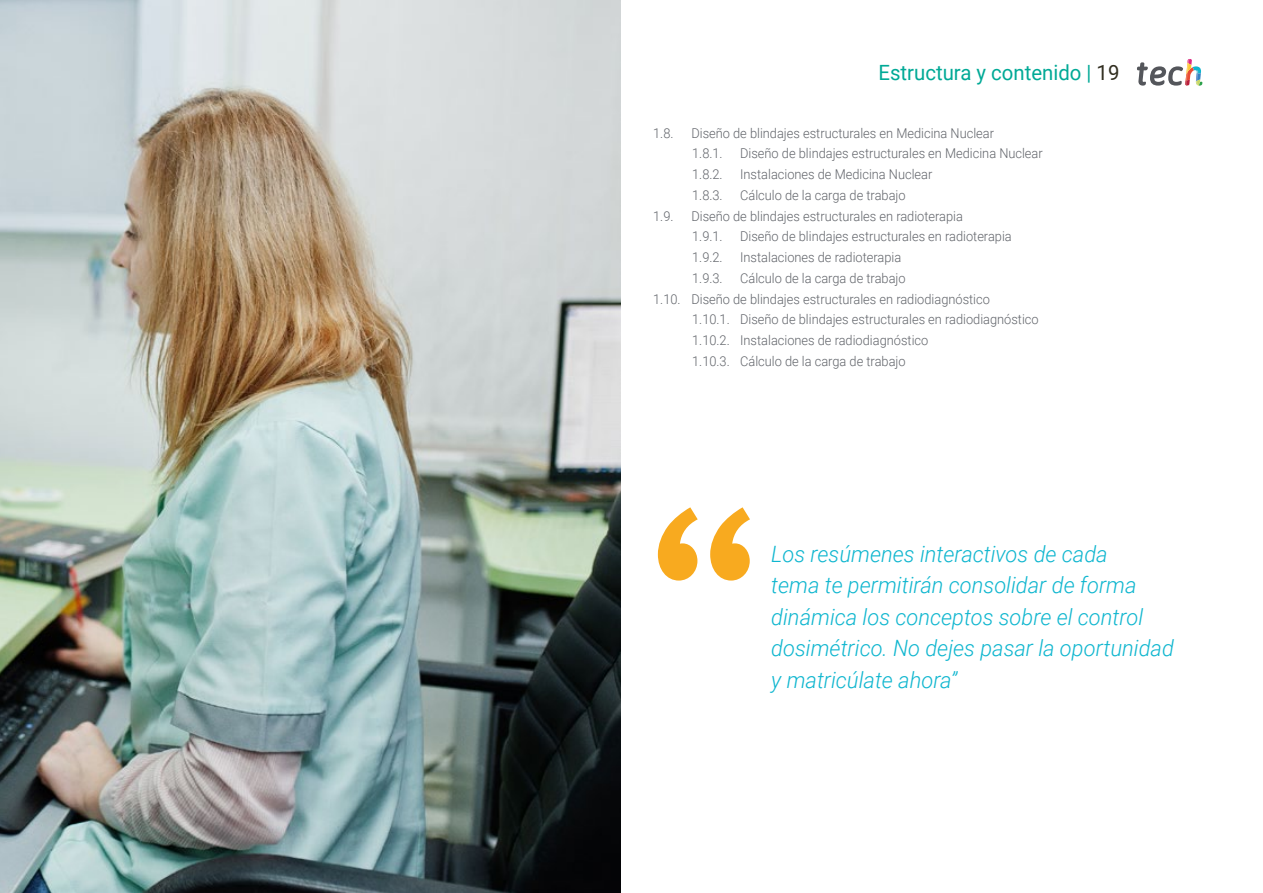
<style>
.page{position:relative;width:1263px;height:893px;background:#fff}
.page>*{position:absolute;margin:0;border:0;box-sizing:border-box;transform-origin:0 0}
.t1{font:italic 300 22.5px/31.5px "Roboto";color:#0fb6cf}
.t2{font:21px "Roboto";color:#00a996}
.t3{font:300 13.5px/20.7px "Roboto";color:#61646a;scale:.95 1}
.s1{color:#312e20}
</style>
<div class="page">
<img style="left:0;top:0;width:621px;height:893px">
<svg style="left:658px;top:507px;width:92px;height:74px"></svg>
<svg style="left:1137px;top:59px;width:65px;height:27px"></svg>
<h2 class="t2" style="left:878px;top:57px;width:242px">Estructura y contenido | <span class="s1">19</span></h2>
<p class="t3" style="left:653px;top:122px;width:23px">1.8.</p>
<p class="t3" style="left:691px;top:122px;width:320px">Diseño de blindajes estructurales en Medicina Nuclear<br>1.8.1.</p>
<p class="t3" style="left:740px;top:143px;width:320px">Diseño de blindajes estructurales en Medicina Nuclear</p>
<p class="t3" style="left:692px;top:164px;width:34px">1.8.2.</p>
<p class="t3" style="left:740px;top:164px;width:204px">Instalaciones de Medicina Nuclear</p>
<p class="t3" style="left:692px;top:184px;width:34px">1.8.3.</p>
<p class="t3" style="left:740px;top:184px;width:176px">Cálculo de la carga de trabajo</p>
<p class="t3" style="left:653px;top:205px;width:23px">1.9.</p>
<p class="t3" style="left:691px;top:205px;width:287px">Diseño de blindajes estructurales en radioterapia<br>1.9.1.</p>
<p class="t3" style="left:740px;top:226px;width:287px">Diseño de blindajes estructurales en radioterapia</p>
<p class="t3" style="left:692px;top:247px;width:34px">1.9.2.</p>
<p class="t3" style="left:740px;top:247px;width:171px">Instalaciones de radioterapia</p>
<p class="t3" style="left:692px;top:267px;width:34px">1.9.3.</p>
<p class="t3" style="left:740px;top:267px;width:176px">Cálculo de la carga de trabajo</p>
<p class="t3" style="left:653px;top:288px;width:356px">1.10. Diseño de blindajes estructurales en radiodiagnóstico</p>
<p class="t3" style="left:692px;top:309px;width:366px">1.10.1. Diseño de blindajes estructurales en radiodiagnóstico</p>
<p class="t3" style="left:692px;top:330px;width:250px">1.10.2. Instalaciones de radiodiagnóstico</p>
<p class="t3" style="left:692px;top:350px;width:226px">1.10.3. Cálculo de la carga de trabajo</p>
<h1 class="t1" style="left:771px;top:537px;width:404px">Los resúmenes interactivos de cada<br>tema te permitirán consolidar de forma dinámica los conceptos sobre el control dosimétrico. No dejes pasar la oportunidad y matricúlate ahora”</h1>
</div>
